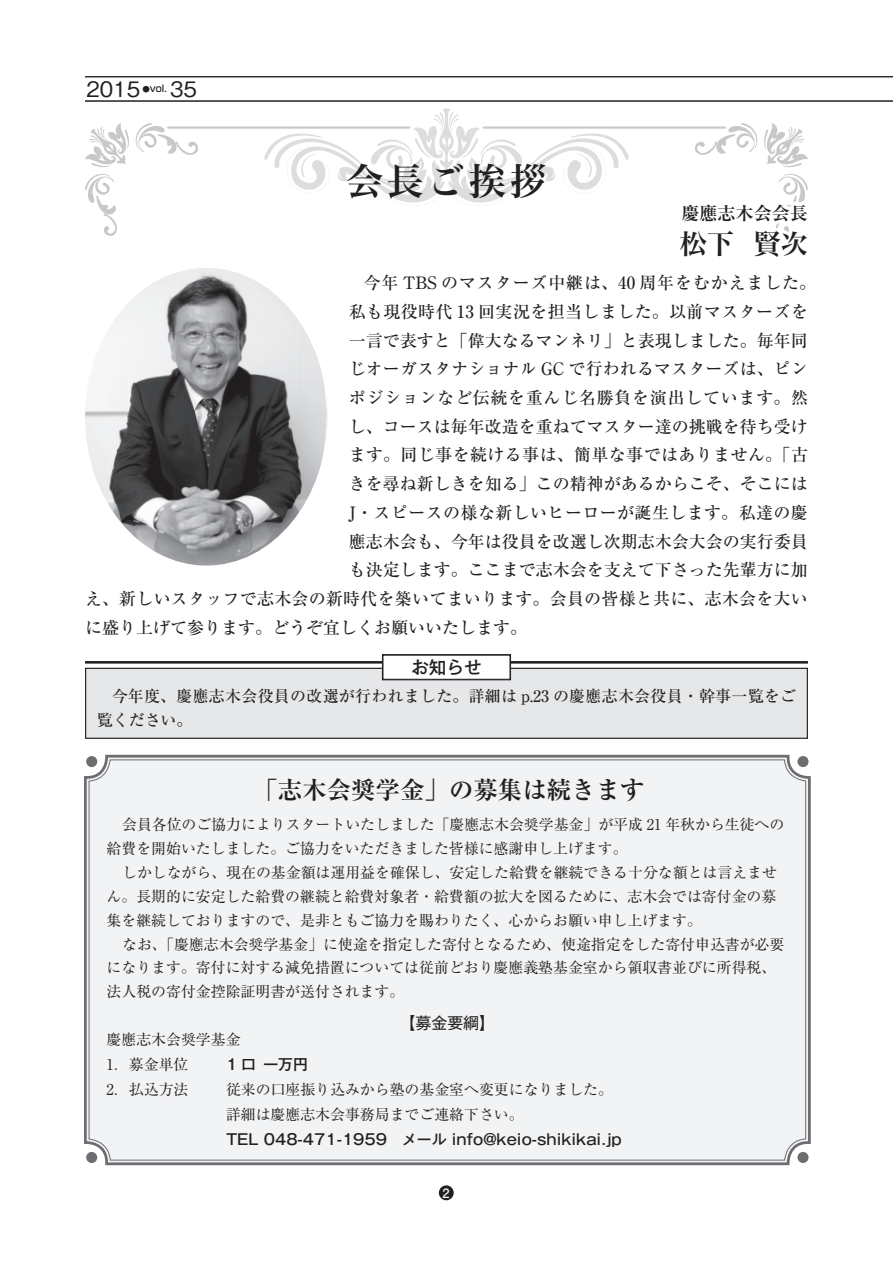
<style>
.page{position:relative;width:893px;height:1263px;background:#fff}
.page>*{position:absolute;margin:0;border:0;box-sizing:border-box;transform-origin:0 0}
.t1{font:37.2px "Hira Min Std W6";letter-spacing:.1em;color:#231f20}
.t2{font:27.15px "Hira Min Std W6";color:#231f20}
.t3{font:700 24.45px "Ryumin Pro";color:#231f20}
.t4{font:500 21.3px "Gothic BBB Pro";color:#231f20}
.t5{font:700 18px "Ryumin Pro";color:#231f20}
.t6{font:500 17.55px "Gothic MB101 Pro";color:#231f20}
.t7{font:500 16.95px "Ryumin Pro";letter-spacing:.005em;color:#231f20}
.t8{font:500 16.95px "Ryumin Pro";letter-spacing:.025em;color:#231f20}
.t9{font:500 16.95px "Ryumin Pro";letter-spacing:.05em;color:#231f20}
.t10{font:500 16.95px "Ryumin Pro";letter-spacing:.04em;color:#231f20}
.t11{font:500 15.9px/24.5px "Ryumin Pro";letter-spacing:.02em;color:#231f20}
.t12{font:15.9px "Gothic MB101 Pro";color:#231f20}
.t13{font:14.85px/23.9px "Ryumin Pro";color:#231f20}
.t14{font:500 14.85px "Gothic MB101 Pro";color:#231f20}
.t15{font:700 12.75px "Futo Go B101 Pro";color:#fff}
.t16{font:500 9.6px "Shin Go Pro";color:#231f20}
.s1{font-weight:300;font-size:7.5px}
.s2{font-family:"Gothic BBB Pro";font-size:21.3px}
</style>
<div class="page">
<div style="left:439px;top:1185px;width:15px;height:15px;background:#231f20;border-radius:50%"></div>
<hr style="left:85px;top:76px;width:808px;height:1px;background:#231f20">
<hr style="left:85px;top:101px;width:808px;height:1px;background:#231f20">
<svg style="left:85px;top:123px;width:44px;height:44px"></svg>
<svg style="left:135px;top:123px;width:63px;height:32px"></svg>
<svg style="left:85px;top:174px;width:32px;height:62px"></svg>
<hr style="left:168px;top:126px;width:241px;height:3px;background:#c7c8ca">
<svg style="left:264px;top:108px;width:544px;height:124px"></svg>
<img style="left:85px;top:268px;width:242px;height:298px">
<hr style="left:85px;top:661px;width:723px;height:3px;background:#231f20">
<div style="left:86px;top:668px;width:721px;height:70px;background:#e6e7e9"></div>
<div style="left:85px;top:668px;width:723px;height:71px;border:1px solid #231f20"></div>
<svg style="left:382px;top:654px;width:129px;height:26px"></svg>
<div style="left:84px;top:754px;width:727px;height:412px;background:#f2f3f4"></div>
<div style="left:86px;top:756px;width:11px;height:11px;background:#6c6d70;border-radius:50%"></div>
<div style="left:797px;top:756px;width:11px;height:11px;background:#6c6d70;border-radius:50%"></div>
<div style="left:86px;top:1152px;width:11px;height:11px;background:#6c6d70;border-radius:50%"></div>
<div style="left:797px;top:1152px;width:11px;height:11px;background:#6c6d70;border-radius:50%"></div>
<h3 class="t4" style="left:87px;top:72px;width:55px">2015</h3>
<p class="t16" style="left:142px;top:81px;width:56px"><span class="s1">●</span>vol. <span class="s2">35</span></p>
<h1 class="t1" style="left:346px;top:154px;width:202px">会長ご挨拶</h1>
<p class="t5" style="left:681px;top:199px;width:128px">慶應志木会会長</p>
<h2 class="t2" style="left:680px;top:224px;width:129px">松下 賢次</h2>
<p class="t9" style="left:364px;top:270px;width:454px">今年 TBS のマスターズ中継は、40 周年をむかえました。</p>
<p class="t8" style="left:349px;top:298px;width:461px">私も現役時代 13 回実況を担当しました。以前マスターズを</p>
<p class="t7" style="left:349px;top:327px;width:461px">一言で表すと「偉大なるマンネリ」と表現しました。毎年同</p>
<p class="t7" style="left:349px;top:356px;width:461px">じオーガスタナショナル GC で行われるマスターズは、ピン</p>
<p class="t10" style="left:349px;top:384px;width:461px">ポジションなど伝統を重んじ名勝負を演出しています。然</p>
<p class="t7" style="left:349px;top:413px;width:461px">し、コースは毎年改造を重ねてマスター達の挑戦を待ち受け</p>
<p class="t8" style="left:349px;top:442px;width:461px">ます。同じ事を続ける事は、簡単な事ではありません。「古</p>
<p class="t7" style="left:349px;top:470px;width:461px">きを尋ね新しきを知る」この精神があるからこそ、そこには</p>
<p class="t8" style="left:349px;top:499px;width:461px">J・スピースの様な新しいヒーローが誕生します。私達の慶</p>
<p class="t7" style="left:349px;top:528px;width:461px">應志木会も、今年は役員を改選し次期志木会大会の実行委員</p>
<p class="t7" style="left:349px;top:556px;width:461px">も決定します。ここまで志木会を支えて下さった先輩方に加</p>
<p class="t7" style="left:85px;top:585px;width:724px">え、新しいスタッフで志木会の新時代を築いてまいります。会員の皆様と共に、志木会を大い</p>
<p class="t7" style="left:85px;top:614px;width:444px">に盛り上げて参ります。どうぞ宜しくお願いいたします。</p>
<p class="t6" style="left:411px;top:653px;width:72px">お知らせ</p>
<p class="t11" style="left:97px;top:682px;width:701px;text-indent:15px">今年度、慶應志木会役員の改選が行われました。詳細は p.23 の慶應志木会役員・幹事一覧をご覧ください。</p>
<h3 class="t3" style="left:253px;top:770px;width:393px">「志木会奨学金」の募集は続きます</h3>
<p class="t13" style="left:107px;top:811px;width:679px;text-indent:15px">会員各位のご協力によりスタートいたしました「慶應志木会奨学基金」が平成 21 年秋から生徒への給費を開始いたしました。ご協力をいただきました皆様に感謝申し上げます。</p>
<p class="t13" style="left:107px;top:859px;width:672px;text-align:justify;text-indent:15px">しかしながら、現在の基金額は運用益を確保し、安定した給費を継続できる十分な額とは言えません。長期的に安定した給費の継続と給費対象者・給費額の拡大を図るために、志木会では寄付金の募集を継続しておりますので、是非ともご協力を賜わりたく、心からお願い申し上げます。</p>
<p class="t13" style="left:107px;top:931px;width:679px;text-indent:15px">なお、「慶應志木会奨学基金」に使途を指定した寄付となるため、使途指定をした寄付申込書が必要になります。寄付に対する減免措置については従前どおり慶應義塾基金室から領収書並びに所得税、法人税の寄付金控除証明書が送付されます。</p>
<p class="t12" style="left:400px;top:1009px;width:97px">【募金要綱】</p>
<p class="t13" style="left:107px;top:1026px;width:135px;line-height:25px">慶應志木会奨学基金<br>1．募金単位</p>
<p class="t14" style="left:226px;top:1052px;width:83px">1 口一万円</p>
<p class="t13" style="left:107px;top:1077px;width:83px">2．払込方法</p>
<p class="t13" style="left:226px;top:1076px;width:388px;line-height:25px">従来の口座振り込みから塾の基金室へ変更になりました。詳細は慶應志木会事務局までご連絡下さい。</p>
<p class="t14" style="left:226px;top:1127px;width:397px">TEL 048-471-1959　メール info@keio-shikikai.jp</p>
<p class="t15" style="left:442px;top:1183px;width:9px">2</p>
</div>
